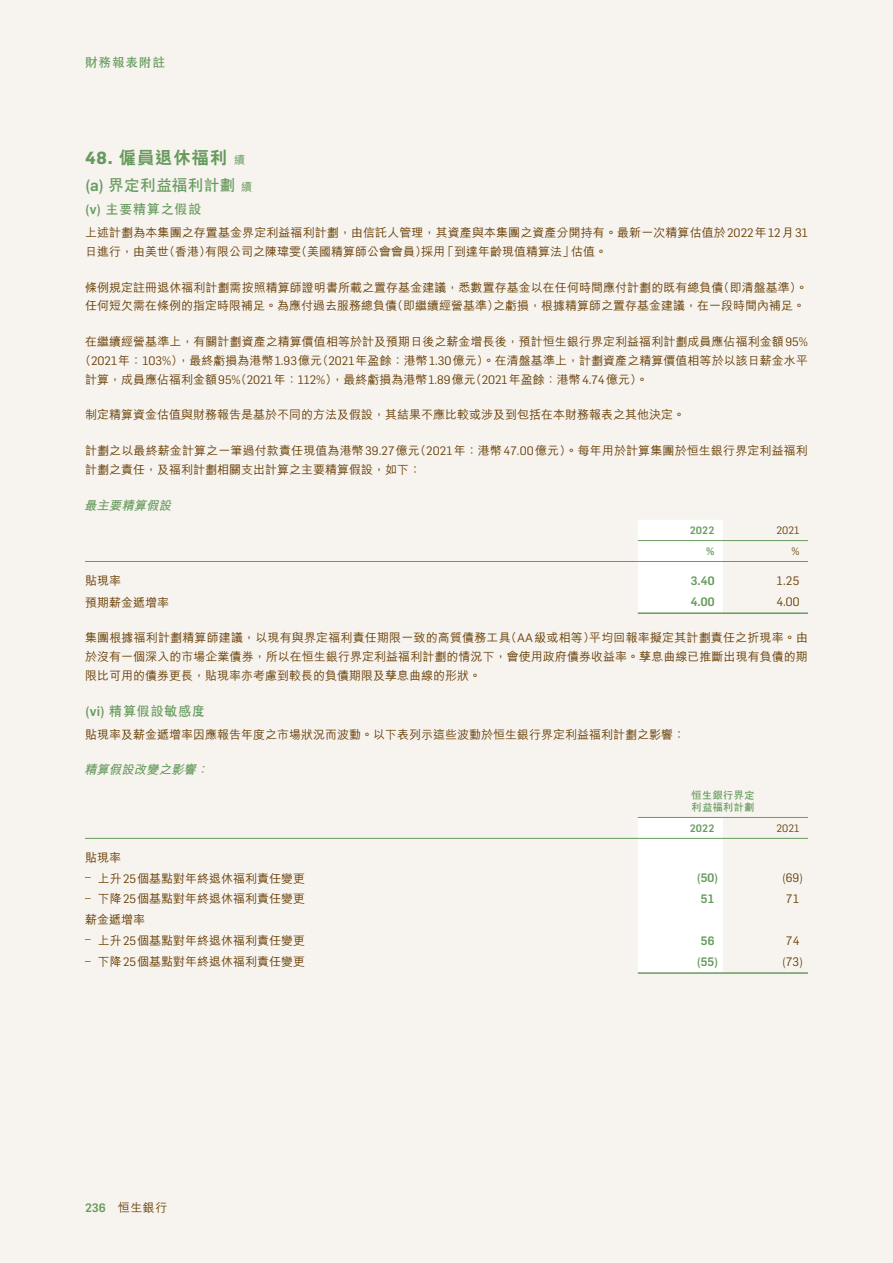
<style>
.page{position:relative;width:893px;height:1263px;background:#f7f4ef}
.page>*{position:absolute;margin:0;border:0;box-sizing:border-box;transform-origin:0 0}
.t1{font:800 17.25px "C Hei 2 HK";letter-spacing:.055em;color:#679b5e}
.t2{font:700 16.05px "C Hei 2 HK";letter-spacing:-.005em;color:#679b5e}
.t3{font:700 13.5px "C Hei 2 HK";letter-spacing:.025em;color:#679b5e}
.t4{font:700 12.75px "C Hei 2 HK";letter-spacing:.055em;color:#679b5e}
.t5{font:italic 700 12.45px "M Hei HK";color:#679b5e}
.t6{font:500 12px/18.8px "M Hei HK";color:#6a4007}
.t7{font:500 12px "Flama";letter-spacing:.005em;color:#679b5e}
.t8{font:12px "Flama";letter-spacing:.005em;color:#6a4007}
.t9{font:700 10.5px/12px "C Hei 2 HK";letter-spacing:.005em;color:#679b5e}
.t10{font:500 10.5px "Flama";letter-spacing:.005em;color:#679b5e}
.t11{font:10.5px "Flama";color:#6a4007}
.s1{font-family:"Flama";font-weight:700}
.s2{font-family:"M Hei HK";font-weight:500;font-size:11.25px}
.s3{font-family:"Flama";font-weight:500}
.s4{font-family:"Flama";font-weight:400}
.s5{font-family:"Flama";color:#679b5e}
</style>
<div class="page">
<div style="left:638px;top:520px;width:85px;height:92px;background:#fff"></div>
<hr style="left:638px;top:540px;width:85px;height:1px;background:#679b5e">
<hr style="left:723px;top:540px;width:85px;height:1px;background:#679b5e">
<hr style="left:638px;top:612px;width:85px;height:2px;background:#679b5e">
<hr style="left:723px;top:612px;width:85px;height:2px;background:#679b5e">
<hr style="left:85px;top:561px;width:553px;height:1px;background:#679b5e">
<hr style="left:638px;top:561px;width:85px;height:1px;background:#679b5e">
<hr style="left:723px;top:561px;width:85px;height:1px;background:#679b5e">
<div style="left:638px;top:818px;width:85px;height:154px;background:#fff"></div>
<hr style="left:638px;top:972px;width:85px;height:2px;background:#679b5e">
<hr style="left:723px;top:972px;width:85px;height:2px;background:#679b5e">
<hr style="left:638px;top:817px;width:85px;height:1px;background:#679b5e">
<hr style="left:723px;top:817px;width:85px;height:1px;background:#679b5e">
<hr style="left:85px;top:838px;width:553px;height:1px;background:#679b5e">
<hr style="left:638px;top:838px;width:85px;height:1px;background:#679b5e">
<hr style="left:723px;top:838px;width:85px;height:1px;background:#679b5e">
<p class="t4" style="left:85px;top:56px;width:82px">財務報表附註</p>
<h1 class="t1" style="left:85px;top:149px;width:162px"><span class="s1">48.</span> 僱員退休福利 <span class="s2">續</span></h1>
<h2 class="t2" style="left:85px;top:177px;width:169px"><span class="s3">(a)</span> 界定利益福利計劃<span class="s2">續</span></h2>
<p class="t3" style="left:85px;top:202px;width:118px"><span class="s3">(v)</span> 主要精算之假設</p>
<p class="t6" style="left:85px;top:222px;width:724px">上述計劃為本集團之存置基金界定利益福利計劃，由信託人管理，其資產與本集團之資產分開持有。最新一次精算估值於<span class="s4">2022</span>年<span class="s4">12</span>月<span class="s4">31</span>日進行，由美世（香港）有限公司之陳瑋雯（美國精算師公會會員）採用「到達年齡現值精算法」估值。</p>
<p class="t6" style="left:85px;top:277px;width:724px">條例規定註冊退休福利計劃需按照精算師證明書所載之置存基金建議，悉數置存基金以在任何時間應付計劃的既有總負債（即清盤基準）。任何短欠需在條例的指定時限補足。為應付過去服務總負債（即繼續經營基準）之虧損，根據精算師之置存基金建議，在一段時間內補足。</p>
<p class="t6" style="left:85px;top:331px;width:724px">在繼續經營基準上，有關計劃資產之精算價值相等於計及預期日後之薪金增長後，預計恒生銀行界定利益福利計劃成員應佔福利金額<span class="s4">95%</span></p>
<p class="t6" style="left:79px;top:350px;width:730px">（<span class="s4">2021</span>年：<span class="s4">103%</span>），最終虧損為港幣<span class="s4">1.93</span>億元（<span class="s4">2021</span>年盈餘：港幣<span class="s4">1.30</span>億元）。在清盤基準上，計劃資產之精算價值相等於以該日薪金水平</p>
<p class="t6" style="left:85px;top:369px;width:564px">計算，成員應佔福利金額<span class="s4">95%</span>（<span class="s4">2021</span>年：<span class="s4">112%</span>），最終虧損為港幣<span class="s4">1.89</span>億元（<span class="s4">2021</span>年盈餘：港幣<span class="s4">4.74</span>億元）。</p>
<p class="t6" style="left:85px;top:404px;width:601px">制定精算資金估值與財務報告是基於不同的方法及假設，其結果不應比較或涉及到包括在本財務報表之其他決定。</p>
<p class="t6" style="left:85px;top:440px;width:724px">計劃之以最終薪金計算之一筆過付款責任現值為港幣<span class="s4">39.27</span>億元（<span class="s4">2021</span>年：港幣<span class="s4">47.00</span>億元）。每年用於計算集團於恒生銀行界定利益福利計劃之責任，及福利計劃相關支出計算之主要精算假設，如下：</p>
<p class="t5" style="left:84px;top:496px;width:92px">最主要精算假設</p>
<p class="t10" style="left:690px;top:523px;width:26px">2022</p>
<p class="t11" style="left:777px;top:523px;width:24px">2021</p>
<p class="t10" style="left:706px;top:544px;width:10px">%</p>
<p class="t11" style="left:791px;top:544px;width:10px">%</p>
<p class="t6" style="left:85px;top:570px;width:37px">貼現率</p>
<p class="t7" style="left:691px;top:572px;width:25px">3.40</p>
<p class="t8" style="left:776px;top:572px;width:25px">1.25</p>
<p class="t6" style="left:85px;top:592px;width:85px">預期薪金遞增率</p>
<p class="t7" style="left:691px;top:593px;width:25px">4.00</p>
<p class="t8" style="left:776px;top:594px;width:25px">4.00</p>
<p class="t6" style="left:85px;top:628px;width:724px;text-align:justify">集團根據福利計劃精算師建議，以現有與界定福利責任期限一致的高質債務工具（<span class="s4">AA</span>級或相等）平均回報率擬定其計劃責任之折現率。由於沒有一個深入的市場企業債券，所以在恒生銀行界定利益福利計劃的情況下，會使用政府債券收益率。孳息曲線已推斷出現有負債的期限比可用的債券更長，貼現率亦考慮到較長的負債期限及孳息曲線的形狀。</p>
<p class="t3" style="left:85px;top:704px;width:122px"><span class="s3">(vi)</span> 精算假設敏感度</p>
<p class="t6" style="left:85px;top:724px;width:601px">貼現率及薪金遞增率因應報告年度之市場狀況而波動。以下表列示這些波動於恒生銀行界定利益福利計劃之影響：</p>
<p class="t5" style="left:84px;top:761px;width:129px">精算假設改變之影響：</p>
<p class="t9" style="left:691px;top:789px;width:65px">恒生銀行界定利益福利計劃</p>
<p class="t10" style="left:690px;top:821px;width:26px">2022</p>
<p class="t11" style="left:777px;top:821px;width:24px">2021</p>
<p class="t6" style="left:85px;top:847px;width:37px">貼現率</p>
<p class="t6" style="left:85px;top:868px;width:222px"><span class="s4">–</span> 上升<span class="s4">25</span>個基點對年終退休福利責任變更</p>
<p class="t7" style="left:697px;top:869px;width:23px">(50)</p>
<p class="t8" style="left:782px;top:870px;width:23px">(69)</p>
<p class="t6" style="left:85px;top:888px;width:222px"><span class="s4">–</span> 下降<span class="s4">25</span>個基點對年終退休福利責任變更</p>
<p class="t7" style="left:701px;top:890px;width:15px">51</p>
<p class="t8" style="left:786px;top:891px;width:15px">71</p>
<p class="t6" style="left:85px;top:909px;width:61px">薪金遞增率</p>
<p class="t6" style="left:85px;top:930px;width:222px"><span class="s4">–</span> 上升<span class="s4">25</span>個基點對年終退休福利責任變更</p>
<p class="t7" style="left:701px;top:932px;width:15px">56</p>
<p class="t8" style="left:786px;top:932px;width:15px">74</p>
<p class="t6" style="left:85px;top:951px;width:222px"><span class="s4">–</span> 下降<span class="s4">25</span>個基點對年終退休福利責任變更</p>
<p class="t7" style="left:697px;top:953px;width:23px">(55)</p>
<p class="t8" style="left:782px;top:954px;width:23px">(73)</p>
<p class="t6" style="left:85px;top:1197px;width:84px"><span class="s5">236</span> 恒生銀行</p>
</div>
